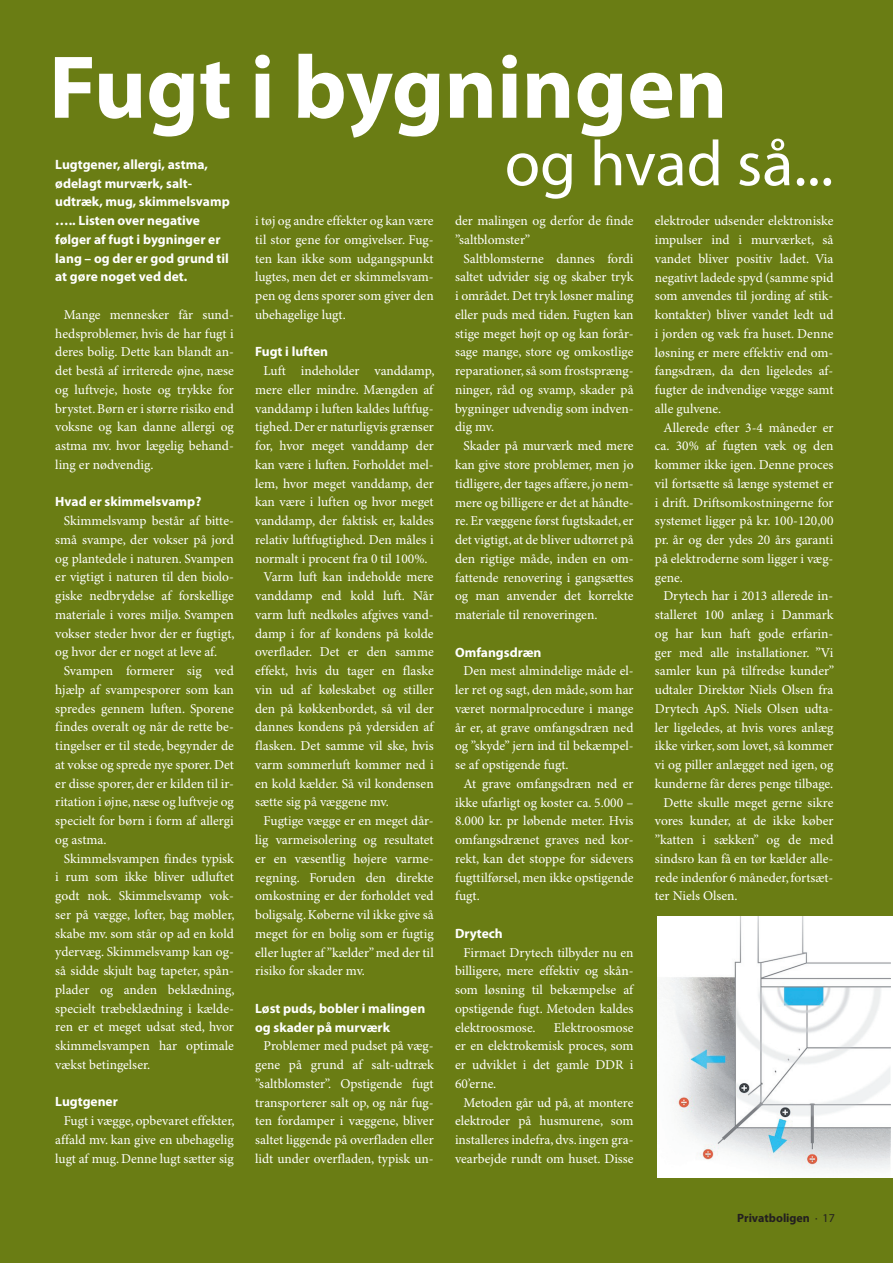
<style>
.page{position:relative;width:893px;height:1263px;background:#6a7d14}
.page>*{position:absolute;margin:0;border:0;box-sizing:border-box;transform-origin:0 0}
.t1{font:700 90px "Myriad Pro";color:#fff}
.t2{font:64.5px "Myriad Pro";color:#fff}
.t3{font:13.5px/18.8px "Minion Pro";color:#fff;text-align:justify}
.t4{font:700 13.5px/18.8px "Myriad Pro";color:#fff}
.t5{font:700 12px "Myriad Pro";color:#231f20}
.s1{font-weight:400}
</style>
<div class="page">
<img style="left:657px;top:916px;width:233px;height:261px">
<h1 class="t1" style="left:49px;top:37px;width:680px">Fugt i bygningen</h1>
<h2 class="t2" style="left:505px;top:128px;width:330px">og hvad så...</h2>
<p class="t4" style="left:55px;top:155px;width:176px">Lugtgener, allergi, astma, ødelagt murværk, salt&shy;udtræk, mug, skimmelsvamp ….. Listen over negative følger af fugt i bygninger er lang – og der er god grund til at gøre noget ved det.</p>
<p class="t3" style="left:55px;top:306px;width:180px;text-indent:9px">Mange mennesker får sund&shy;hedsproblemer, hvis de har fugt i deres bolig. Dette kan blandt an&shy;det bestå af irriterede øjne, næse og luftveje, hoste og trykke for brystet. Børn er i større risiko end voksne og kan danne allergi og astma mv. hvor lægelig behand&shy;ling er nødvendig.</p>
<p class="t4" style="left:55px;top:493px;width:148px">Hvad er skimmelsvamp?</p>
<p class="t3" style="left:55px;top:512px;width:181px;text-indent:9px">Skimmelsvamp består af bitte&shy;små svampe, der vokser på jord og plantedele i naturen. Svampen er vigtigt i naturen til den biolo&shy;giske nedbrydelse af forskellige materiale i vores miljø. Svampen vokser steder hvor der er fugtigt, og hvor der er noget at leve af.</p>
<p class="t3" style="left:55px;top:662px;width:180px;text-indent:9px">Svampen formerer sig ved hjælp af svampesporer som kan spredes gennem luften. Sporene findes overalt og når de rette be&shy;tingelser er til stede, begynder de at vokse og sprede nye sporer. Det er disse sporer, der er kilden til ir&shy;ritation i øjne, næse og luftveje og specielt for børn i form af allergi og astma.</p>
<p class="t3" style="left:55px;top:849px;width:181px;text-indent:9px">Skimmelsvampen findes typisk i rum som ikke bliver udluftet godt nok. Skimmelsvamp vok&shy;ser på vægge, lofter, bag møbler, skabe mv. som står op ad en kold ydervæg. Skimmelsvamp kan og&shy;så sidde skjult bag tapeter, spån&shy;plader og anden beklædning, specielt træbeklædning i kælde&shy;ren er et meget udsat sted, hvor skimmelsvampen har optimale vækst betingelser.</p>
<p class="t4" style="left:55px;top:1093px;width:64px">Lugtgener</p>
<p class="t3" style="left:55px;top:1112px;width:181px;text-indent:9px">Fugt i vægge, opbevaret effekter, affald mv. kan give en ubehagelig lugt af mug. Denne lugt sætter sig</p>
<p class="t3" style="left:255px;top:212px;width:180px">i tøj og andre effekter og kan være til stor gene for omgivelser. Fug&shy;ten kan ikke som udgangspunkt lugtes, men det er skimmelsvam&shy;pen og dens sporer som giver den ubehagelige lugt.</p>
<p class="t4" style="left:255px;top:343px;width:74px">Fugt i luften</p>
<p class="t3" style="left:264px;top:362px;width:172px">Luft indeholder vanddamp,</p>
<p class="t3" style="left:255px;top:381px;width:180px">mere eller mindre. Mængden af</p>
<p class="t3" style="left:255px;top:399px;width:180px">vanddamp i luften kaldes luftfug-</p>
<p class="t3" style="left:255px;top:418px;width:180px">tighed. Der er naturligvis grænser</p>
<p class="t3" style="left:255px;top:437px;width:180px">for, hvor meget vanddamp der</p>
<p class="t3" style="left:255px;top:456px;width:180px">kan være i luften. Forholdet mel-</p>
<p class="t3" style="left:255px;top:474px;width:180px">lem, hvor meget vanddamp, der</p>
<p class="t3" style="left:255px;top:493px;width:180px">kan være i luften og hvor meget</p>
<p class="t3" style="left:255px;top:512px;width:180px">vanddamp, der faktisk er, kaldes</p>
<p class="t3" style="left:255px;top:531px;width:180px">relativ luftfugtighed. Den måles i</p>
<p class="t3" style="left:255px;top:549px;width:174px">normalt i procent fra 0 til 100%.</p>
<p class="t3" style="left:264px;top:568px;width:172px">Varm luft kan indeholde mere</p>
<p class="t3" style="left:255px;top:587px;width:180px">vanddamp end kold luft. Når</p>
<p class="t3" style="left:255px;top:606px;width:180px">varm luft nedkøles afgives vand-</p>
<p class="t3" style="left:255px;top:624px;width:180px">damp i for af kondens på kolde</p>
<p class="t3" style="left:255px;top:643px;width:180px">overflader. Det er den samme</p>
<p class="t3" style="left:255px;top:662px;width:180px">effekt, hvis du tager en flaske</p>
<p class="t3" style="left:255px;top:681px;width:180px">vin ud af køleskabet og stiller</p>
<p class="t3" style="left:255px;top:699px;width:180px">den på køkkenbordet, så vil der</p>
<p class="t3" style="left:255px;top:718px;width:180px">dannes kondens på ydersiden af</p>
<p class="t3" style="left:255px;top:737px;width:180px">flasken. Det samme vil ske, hvis</p>
<p class="t3" style="left:255px;top:756px;width:180px">varm sommerluft kommer ned i</p>
<p class="t3" style="left:255px;top:774px;width:180px">en kold kælder. Så vil kondensen</p>
<p class="t3" style="left:255px;top:793px;width:135px">sætte sig på væggene mv.</p>
<p class="t3" style="left:264px;top:812px;width:172px">Fugtige vægge er en meget dår-</p>
<p class="t3" style="left:255px;top:831px;width:180px">lig varmeisolering og resultatet</p>
<p class="t3" style="left:255px;top:850px;width:180px">er en væsentlig højere varme-</p>
<p class="t3" style="left:255px;top:868px;width:180px">regning. Foruden den direkte</p>
<p class="t3" style="left:255px;top:887px;width:180px">omkostning er der forholdet ved</p>
<p class="t3" style="left:255px;top:906px;width:180px">boligsalg. Køberne vil ikke give så</p>
<p class="t3" style="left:255px;top:925px;width:180px">meget for en bolig som er fugtig</p>
<p class="t3" style="left:255px;top:943px;width:180px">eller lugter af ”kælder” med der til</p>
<p class="t3" style="left:255px;top:962px;width:111px">risiko for skader mv.</p>
<p class="t4" style="left:255px;top:999px;width:172px">Løst puds, bobler i malingen og skader på murværk</p>
<p class="t3" style="left:255px;top:1037px;width:180px;text-indent:9px">Problemer med pudset på væg&shy;gene på grund af salt-udtræk ”saltblomster”. Opstigende fugt transporterer salt op, og når fug&shy;ten fordamper i væggene, bliver saltet liggende på overfladen eller lidt under overfladen, typisk un-</p>
<p class="t3" style="left:455px;top:212px;width:180px">der malingen og derfor de finde ”saltblomster”</p>
<p class="t3" style="left:455px;top:250px;width:180px;text-indent:9px">Saltblomsterne dannes fordi saltet udvider sig og skaber tryk i området. Det tryk løsner maling eller puds med tiden. Fugten kan stige meget højt op og kan forår&shy;sage mange, store og omkostlige reparationer, så som frostspræng&shy;ninger, råd og svamp, skader på bygninger udvendig som indven&shy;dig mv.</p>
<p class="t3" style="left:455px;top:437px;width:180px;text-indent:9px">Skader på murværk med mere kan give store problemer, men jo tidligere, der tages affære, jo nem&shy;mere og billigere er det at håndte&shy;re. Er væggene først fugtskadet, er det vigtigt, at de bliver udtørret på den rigtige måde, inden en om&shy;fattende renovering i gangsættes og man anvender det korrekte materiale til renoveringen.</p>
<p class="t4" style="left:455px;top:643px;width:88px">Omfangsdræn</p>
<p class="t3" style="left:455px;top:662px;width:180px;text-indent:9px">Den mest almindelige måde el&shy;ler ret og sagt, den måde, som har været normalprocedure i mange år er, at grave omfangsdræn ned og ”skyde” jern ind til bekæmpel&shy;se af opstigende fugt.</p>
<p class="t3" style="left:455px;top:775px;width:180px;text-indent:9px">At grave omfangsdræn ned er ikke ufarligt og koster ca. 5.000 – 8.000 kr. pr løbende meter. Hvis omfangsdrænet graves ned kor&shy;rekt, kan det stoppe for sidevers fugttilførsel, men ikke opstigende fugt.</p>
<p class="t4" style="left:455px;top:924px;width:49px">Drytech</p>
<p class="t3" style="left:455px;top:943px;width:180px;text-indent:9px">Firmaet Drytech tilbyder nu en billigere, mere effektiv og skån&shy;som løsning til bekæmpelse af opstigende fugt. Metoden kaldes elektroosmose.</p>
<p class="t3" style="left:655px;top:212px;width:180px">elektroder udsender elektroniske impulser ind i murværket, så vandet bliver positiv ladet. Via negativt ladede spyd (samme spid som anvendes til jording af stik&shy;kontakter) bliver vandet ledt ud i jorden og væk fra huset. Denne løsning er mere effektiv end om&shy;fangsdræn, da den ligeledes af&shy;fugter de indvendige vægge samt alle gulvene.</p>
<p class="t3" style="left:655px;top:418px;width:180px;text-indent:9px">Allerede efter 3-4 måneder er ca. 30% af fugten væk og den kommer ikke igen. Denne proces vil fortsætte så længe systemet er i drift. Driftsomkostningerne for systemet ligger på kr. 100-120,00 pr. år og der ydes 20 års garanti på elektroderne som ligger i væg&shy;gene.</p>
<p class="t3" style="left:663px;top:587px;width:172px">Drytech har i 2013 allerede in-</p>
<p class="t3" style="left:655px;top:606px;width:180px">stalleret 100 anlæg i Danmark</p>
<p class="t3" style="left:655px;top:625px;width:180px">og har kun haft gode erfarin-</p>
<p class="t3" style="left:655px;top:643px;width:180px">ger med alle installationer. ”Vi</p>
<p class="t3" style="left:655px;top:662px;width:181px">samler kun på tilfredse kunder”</p>
<p class="t3" style="left:655px;top:681px;width:180px">udtaler Direktør Niels Olsen fra</p>
<p class="t3" style="left:655px;top:700px;width:180px">Drytech ApS. Niels Olsen udta-</p>
<p class="t3" style="left:655px;top:718px;width:180px">ler ligeledes, at hvis vores anlæg</p>
<p class="t3" style="left:655px;top:737px;width:180px">ikke virker, som lovet, så kommer</p>
<p class="t3" style="left:655px;top:756px;width:180px">vi og piller anlægget ned igen, og</p>
<p class="t3" style="left:655px;top:775px;width:180px">kunderne får deres penge tilbage.</p>
<p class="t3" style="left:663px;top:793px;width:172px">Dette skulle meget gerne sikre</p>
<p class="t3" style="left:655px;top:812px;width:180px">vores kunder, at de ikke køber</p>
<p class="t3" style="left:655px;top:831px;width:180px">”katten i sækken” og de med</p>
<p class="t3" style="left:655px;top:850px;width:180px">sindsro kan få en tør kælder alle-</p>
<p class="t3" style="left:655px;top:868px;width:180px">rede indenfor 6 måneder, fortsæt-</p>
<p class="t3" style="left:655px;top:887px;width:84px">ter Niels Olsen.</p>
<p class="t3" style="left:455px;top:1018px;width:180px;text-indent:99px">Elektroosmose er en elektrokemisk proces, som er udviklet i det gamle DDR i 60’erne.</p>
<p class="t3" style="left:455px;top:1093px;width:180px;text-indent:9px">Metoden går ud på, at montere elektroder på husmurene, som installeres indefra, dvs. ingen gra&shy;vearbejde rundt om huset. Disse</p>
<p class="t5" style="left:737px;top:1212px;width:99px">Privatboligen <span class="s1">· 17</span></p>
</div>
